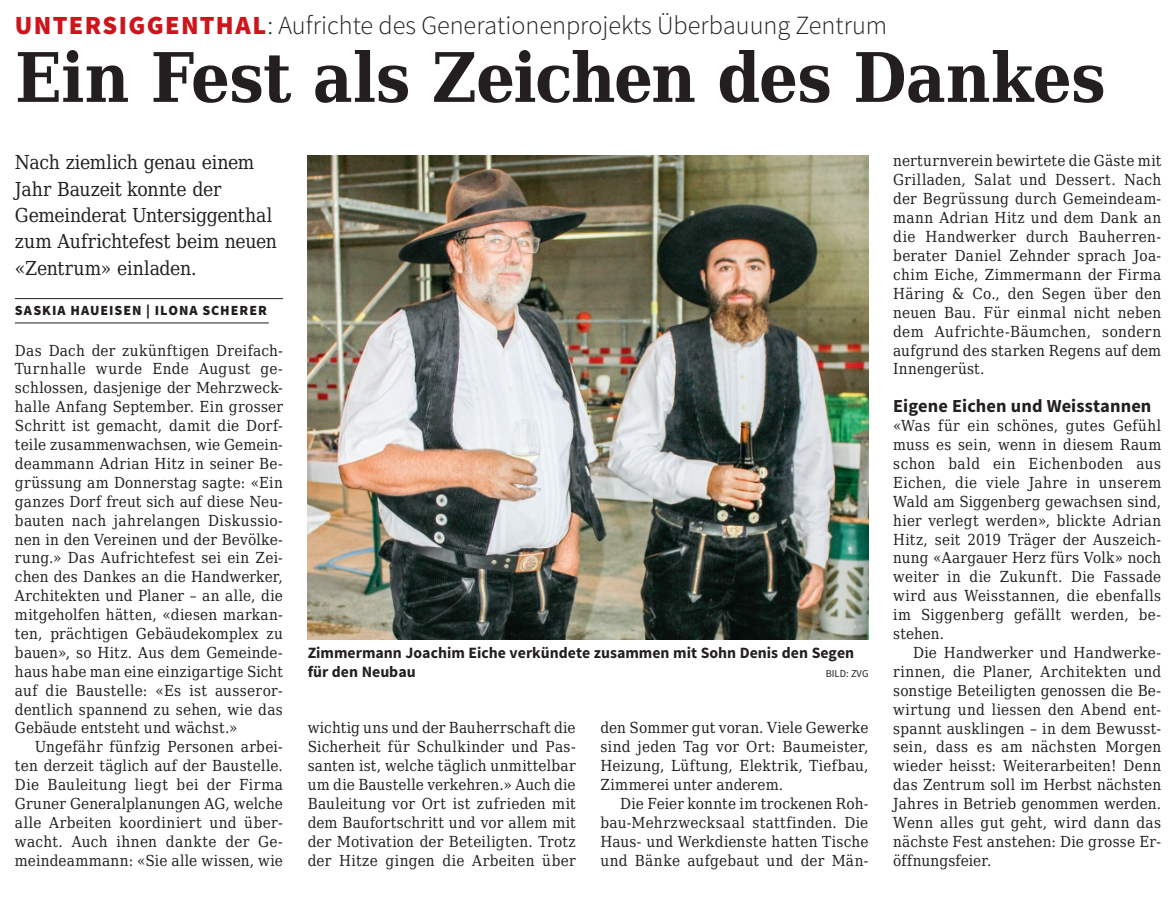
<style>
.page{position:relative;width:1176px;height:898px;background:#fff}
.page>*{position:absolute;margin:0;border:0;box-sizing:border-box;transform-origin:0 0}
.t1{font:700 68.25px "DejaVu Serif Condensed";letter-spacing:-.01em;color:#231f20}
.t2{font:300 26.25px "Source Sans Pro";color:#231f20}
.t3{font:19.25px/26.2px "DejaVu Serif Condensed";letter-spacing:-.02em;color:#231f20}
.t4{font:700 18.38px "Source Sans Pro";letter-spacing:.005em;color:#231f20}
.t5{font:700 15.75px/18.9px "Source Sans Pro";color:#231f20}
.t6{font:15.22px/18.9px "DejaVu Serif Condensed";letter-spacing:.015em;color:#231f20;text-align:justify}
.t7{font:900 14px "Source Sans Pro";letter-spacing:.07em;color:#231f20}
.t8{font:10.5px "Source Sans Pro";color:#231f20}
.s1{font-weight:900;color:#cd151d}
</style>
<div class="page">
<hr style="left:15px;top:298px;width:268px;height:1px;background:#231f20">
<hr style="left:15px;top:323px;width:254px;height:1px;background:#231f20">
<img style="left:308px;top:155px;width:560px;height:484px">
<h2 class="t2" style="left:15px;top:10px;width:873px"><span class="s1">UNTERSIGGENTHAL</span>: Aufrichte des Generationenprojekts Überbauung Zentrum</h2>
<h1 class="t1" style="left:15px;top:24px;width:1092px">Ein Fest als Zeichen des Dankes</h1>
<p class="t3" style="left:15px;top:149px;width:264px">Nach ziemlich genau einem<br>Jahr Bauzeit konnte der<br>Gemeinderat Untersiggenthal zum Aufrichtefest beim neuen «Zentrum» einladen.</p>
<p class="t7" style="left:15px;top:301px;width:253px">SASKIA HAUEISEN | ILONA SCHERER</p>
<p class="t6" style="left:15px;top:340px;width:269px">Das Dach der zukünftigen Dreifach-Turnhalle wurde Ende August ge&shy;schlossen, dasjenige der Mehrzweck&shy;halle Anfang September. Ein grosser Schritt ist gemacht, damit die Dorf&shy;teile zusammenwachsen, wie Gemein&shy;deammann Adrian Hitz in seiner Be&shy;grüssung am Donnerstag sagte: «Ein ganzes Dorf freut sich auf diese Neu&shy;bauten nach jahrelangen Diskussio&shy;nen in den Vereinen und der Bevölke&shy;rung.» Das Aufrichtefest sei ein Zei&shy;chen des Dankes an die Handwerker, Architekten und Planer – an alle, die mitgeholfen hätten, «diesen markan&shy;ten, prächtigen Gebäudekomplex zu bauen», so Hitz. Aus dem Gemeinde&shy;haus habe man eine einzigartige Sicht auf die Baustelle: «Es ist ausseror&shy;dentlich spannend zu sehen, wie das Gebäude entsteht und wächst.»</p>
<p class="t6" style="left:15px;top:737px;width:269px;text-indent:20px">Ungefähr fünfzig Personen arbei&shy;ten derzeit täglich auf der Baustelle.<br>Die Bauleitung liegt bei der Firma Gruner Generalplanungen AG, welche alle Arbeiten koordiniert und über&shy;wacht. Auch ihnen dankte der Ge&shy;meindeammann: «Sie alle wissen, wie</p>
<p class="t5" style="left:308px;top:644px;width:548px">Zimmermann Joachim Eiche verkündete zusammen mit Sohn Denis den Segen für den Neubau</p>
<p class="t8" style="left:826px;top:667px;width:44px">BILD: ZVG</p>
<p class="t6" style="left:308px;top:718px;width:269px">wichtig uns und der Bauherrschaft die Sicherheit für Schulkinder und Pas&shy;santen ist, welche täglich unmittelbar um die Baustelle verkehren.» Auch die Bauleitung vor Ort ist zufrieden mit dem Baufortschritt und vor allem mit der Motivation der Beteiligten. Trotz der Hitze gingen die Arbeiten über</p>
<p class="t6" style="left:600px;top:718px;width:269px">den Sommer gut voran. Viele Gewerke sind jeden Tag vor Ort: Baumeister, Heizung, Lüftung, Elektrik, Tiefbau, Zimmerei unter anderem.</p>
<p class="t6" style="left:600px;top:794px;width:269px;text-indent:20px">Die Feier konnte im trockenen Roh&shy;bau-Mehrzwecksaal stattfinden. Die Haus- und Werkdienste hatten Tische und Bänke aufgebaut und der Män-</p>
<p class="t6" style="left:893px;top:151px;width:269px">nerturnverein bewirtete die Gäste mit Grilladen, Salat und Dessert. Nach der Begrüssung durch Gemeindeam&shy;mann Adrian Hitz und dem Dank an die Handwerker durch Bauherren&shy;berater Daniel Zehnder sprach Joa&shy;chim Eiche, Zimmermann der Firma Häring &amp; Co., den Segen über den neuen Bau. Für einmal nicht neben dem Aufrichte-Bäumchen, sondern aufgrund des starken Regens auf dem Innengerüst.</p>
<p class="t4" style="left:893px;top:394px;width:260px">Eigene Eichen und Weisstannen</p>
<p class="t6" style="left:893px;top:416px;width:269px">«Was für ein schönes, gutes Gefühl muss es sein, wenn in diesem Raum schon bald ein Eichenboden aus Eichen, die viele Jahre in unserem Wald am Siggenberg gewachsen sind, hier verlegt werden», blickte Adrian Hitz, seit 2019 Träger der Auszeich&shy;nung «Aargauer Herz fürs Volk» noch weiter in die Zukunft. Die Fassade wird aus Weisstannen, die ebenfalls im Siggenberg gefällt werden, be&shy;stehen.</p>
<p class="t6" style="left:893px;top:643px;width:269px;text-indent:20px">Die Handwerker und Handwerke&shy;rinnen, die Planer, Architekten und sonstige Beteiligten genossen die Be&shy;wirtung und liessen den Abend ent&shy;spannt ausklingen – in dem Bewusst&shy;sein, dass es am nächsten Morgen wieder heisst: Weiterarbeiten! Denn das Zentrum soll im Herbst nächsten Jahres in Betrieb genommen werden.<br>Wenn alles gut geht, wird dann das nächste Fest anstehen: Die grosse Er&shy;öffnungsfeier.</p>
</div>
